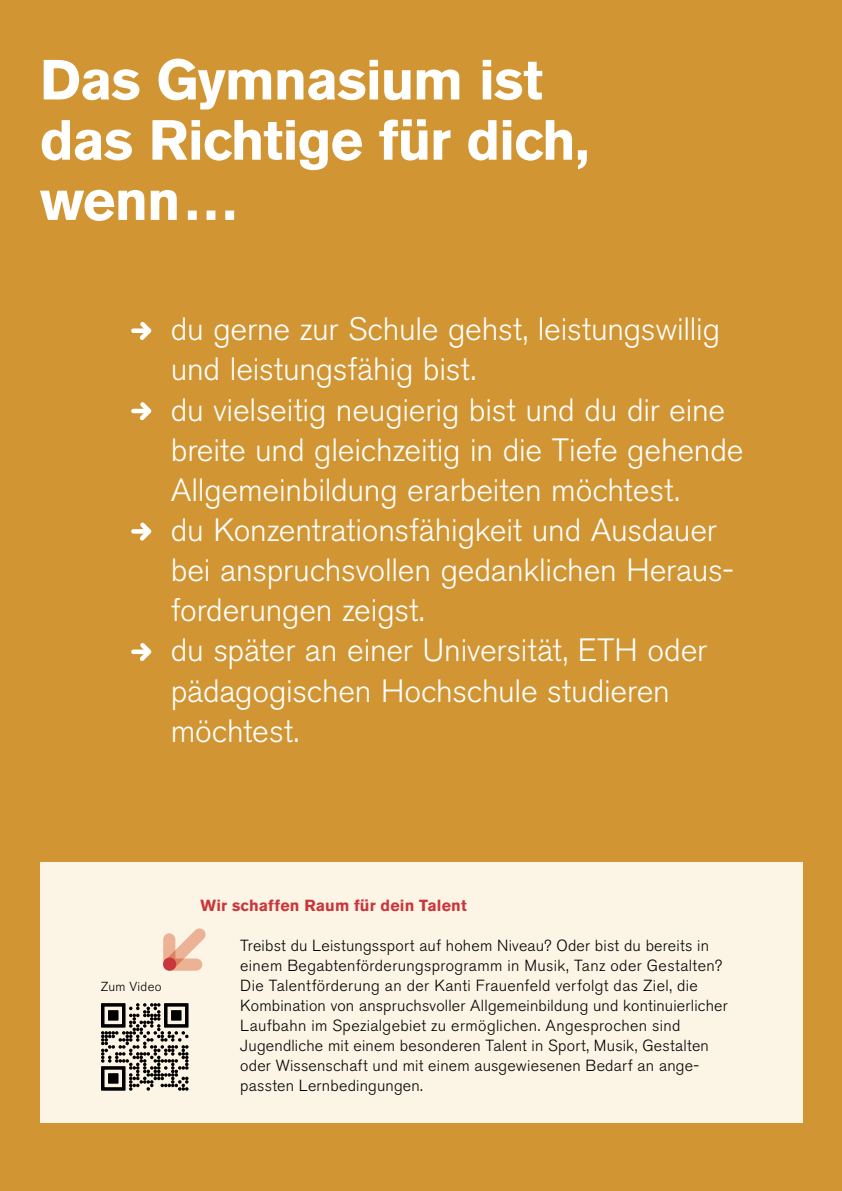
<style>
.page{position:relative;width:842px;height:1191px;background:#d19633}
.page>*{position:absolute;margin:0;border:0;box-sizing:border-box;transform-origin:0 0}
.t1{font:700 56px/60.2px "Akzidenz Grotesk BE";letter-spacing:-.02em;color:#fff}
.t2{font:300 32px/40.2px "Akzidenz Grotesk BE";letter-spacing:-.005em;color:#fff}
.t3{font:300 16px/20px "Akzidenz Grotesk BE";letter-spacing:.015em;color:#000}
.t4{font:700 16px "Akzidenz Grotesk BE";letter-spacing:.01em;color:#c8373b}
.t5{font:300 13px "Akzidenz Grotesk BE";letter-spacing:.02em;color:#000}
</style>
<div class="page">
<div style="left:133px;top:328px;width:15px;height:5px;background:#fff"></div>
<svg style="left:136px;top:321px;width:16px;height:19px"></svg>
<hr style="left:133px;top:409px;width:15px;height:4px;background:#fff">
<svg style="left:136px;top:402px;width:16px;height:19px"></svg>
<svg style="left:133px;top:529px;width:3px;height:4px"></svg>
<svg style="left:136px;top:522px;width:16px;height:19px"></svg>
<div style="left:133px;top:649px;width:15px;height:5px;background:#fff"></div>
<svg style="left:136px;top:643px;width:16px;height:18px"></svg>
<div style="left:40px;top:862px;width:762px;height:260px;background:#fcf4e5"></div>
<svg style="left:101px;top:1003px;width:88px;height:87px"></svg>
<svg style="left:163px;top:928px;width:43px;height:43px"></svg>
<h1 class="t1" style="left:40px;top:50px;width:551px">Das Gymnasium ist das Richtige für dich, wenn…</h1>
<p class="t2" style="left:171px;top:310px;width:574px">du gerne zur Schule gehst, leistungswillig und leistungsfähig bist.<br>du vielseitig neugierig bist und du dir eine breite und gleichzeitig in die Tiefe gehende Allgemeinbildung erarbeiten möchtest.<br>du Konzentrationsfähigkeit und Ausdauer bei anspruchsvollen gedanklichen Heraus&shy;forderungen zeigst.<br>du später an einer Universität, ETH oder pädagogischen Hochschule studieren möchtest.</p>
<p class="t5" style="left:101px;top:979px;width:62px">Zum Video</p>
<p class="t4" style="left:201px;top:895px;width:268px">Wir schaffen Raum für dein Talent</p>
<p class="t3" style="left:240px;top:935px;width:489px">Treibst du Leistungssport auf hohem Niveau? Oder bist du bereits in einem Begabtenförderungsprogramm in Musik, Tanz oder Gestalten?<br>Die Talentförderung an der Kanti Frauenfeld verfolgt das Ziel, die Kombination von anspruchsvoller Allgemeinbildung und kontinuierlicher Laufbahn im Spezialgebiet zu ermöglichen. Angesprochen sind Jugendliche mit einem besonderen Talent in Sport, Musik, Gestalten oder Wissenschaft und mit einem ausgewiesenen Bedarf an ange-- passten Lernbedingungen.</p>
</div>
